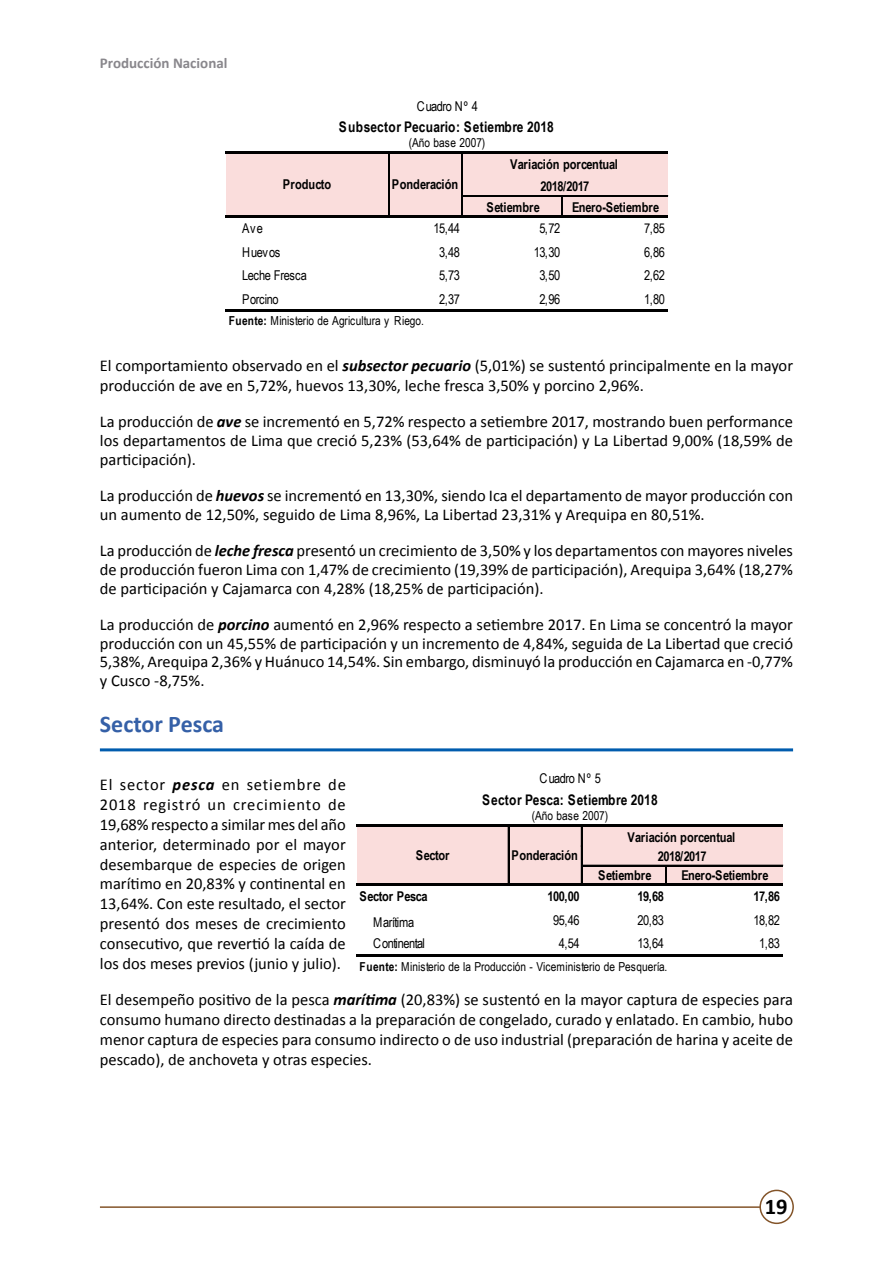
<style>
.page{position:relative;width:893px;height:1263px;background:#fff}
.page>*{position:absolute;margin:0;border:0;box-sizing:border-box;transform-origin:0 0}
.t1{font:700 24px "Calibri";color:#3560a7}
.t2{font:700 22.5px "Calibri";color:#000}
.t3{font:16.5px/19.8px "Calibri";color:#000;text-align:justify}
.t4{font:700 15px "Calibri";color:#89878c}
.t5{font:700 14.7px "Arial Narrow";letter-spacing:.005em;color:#000}
.t6{font:700 14.55px "Arial Narrow";letter-spacing:.005em;color:#000}
.t7{font:700 13.5px "Arial Narrow";color:#000}
.t8{font:13.5px "Arial Narrow";letter-spacing:-.04em;color:#000}
.t9{font:700 13.5px "Arial Narrow";letter-spacing:-.04em;color:#000}
.t10{font:13.5px "Arial Narrow";letter-spacing:-.02em;color:#000}
.t11{font:12.45px "Arial Narrow";color:#000}
.t12{font:12.3px "Arial Narrow";color:#000}
.s1{font-weight:700}
.s2{font-weight:700;font-style:italic}
</style>
<div class="page">
<hr style="left:100px;top:1206px;width:693px;height:2px;background:#835429">
<div style="left:760px;top:1190px;width:33px;height:33px;background:#fff;border-radius:50%"></div>
<div style="left:759px;top:1190px;width:35px;height:34px;border:2px solid #835429;border-radius:50%"></div>
<hr style="left:100px;top:748px;width:693px;height:3px;background:#005cae">
<div style="left:226px;top:153px;width:164px;height:64px;background:#fadddc"></div>
<div style="left:388px;top:153px;width:75px;height:64px;background:#fadddc"></div>
<div style="left:462px;top:153px;width:206px;height:64px;background:#fadddc"></div>
<svg style="left:461px;top:154px;width:2px;height:21px"></svg>
<hr style="left:388px;top:154px;width:2px;height:61px;background:#000">
<hr style="left:461px;top:175px;width:1px;height:40px;background:#000">
<hr style="left:462px;top:175px;width:1px;height:40px;background:#000">
<svg style="left:562px;top:197px;width:1px;height:18px"></svg>
<hr style="left:225px;top:152px;width:443px;height:2px;background:#000">
<hr style="left:463px;top:196px;width:205px;height:1px;background:#000">
<hr style="left:225px;top:215px;width:443px;height:2px;background:#000">
<hr style="left:225px;top:309px;width:443px;height:3px;background:#000">
<div style="left:357px;top:826px;width:152px;height:59px;background:#fadddc"></div>
<div style="left:508px;top:826px;width:74px;height:59px;background:#fadddc"></div>
<div style="left:581px;top:826px;width:202px;height:59px;background:#fadddc"></div>
<hr style="left:356px;top:825px;width:225px;height:2px;background:#000">
<svg style="left:581px;top:827px;width:1px;height:19px"></svg>
<hr style="left:356px;top:883px;width:225px;height:2px;background:#000">
<hr style="left:508px;top:827px;width:1px;height:56px;background:#000">
<hr style="left:581px;top:846px;width:1px;height:37px;background:#000">
<svg style="left:665px;top:866px;width:2px;height:17px"></svg>
<hr style="left:581px;top:825px;width:202px;height:2px;background:#000">
<hr style="left:582px;top:865px;width:201px;height:1px;background:#000">
<hr style="left:581px;top:883px;width:202px;height:2px;background:#000">
<hr style="left:356px;top:954px;width:427px;height:2px;background:#000">
<p class="t4" style="left:100px;top:54px;width:129px">Producción Nacional</p>
<p class="t8" style="left:417px;top:97px;width:63px">Cuadro Nº 4</p>
<p class="t5" style="left:339px;top:115px;width:216px">Subsector Pecuario: Setiembre 2018</p>
<p class="t11" style="left:409px;top:134px;width:78px">(Año base 2007)</p>
<p class="t7" style="left:283px;top:174px;width:50px">Producto</p>
<p class="t7" style="left:392px;top:174px;width:68px">Ponderación</p>
<p class="t7" style="left:510px;top:154px;width:109px">Variación porcentual</p>
<p class="t9" style="left:540px;top:176px;width:50px">2018/2017</p>
<p class="t7" style="left:486px;top:197px;width:55px">Setiembre</p>
<p class="t7" style="left:572px;top:197px;width:89px">Enero-Setiembre</p>
<p class="t8" style="left:242px;top:218px;width:22px">Ave</p>
<p class="t8" style="left:434px;top:218px;width:28px">15,44</p>
<p class="t8" style="left:539px;top:218px;width:22px">5,72</p>
<p class="t8" style="left:644px;top:218px;width:22px">7,85</p>
<p class="t8" style="left:242px;top:242px;width:40px">Huevos</p>
<p class="t8" style="left:439px;top:242px;width:22px">3,48</p>
<p class="t8" style="left:534px;top:242px;width:28px">13,30</p>
<p class="t8" style="left:644px;top:242px;width:22px">6,86</p>
<p class="t8" style="left:242px;top:266px;width:66px">Leche Fresca</p>
<p class="t8" style="left:439px;top:266px;width:22px">5,73</p>
<p class="t8" style="left:539px;top:266px;width:22px">3,50</p>
<p class="t8" style="left:644px;top:266px;width:22px">2,62</p>
<p class="t10" style="left:242px;top:289px;width:38px">Porcino</p>
<p class="t8" style="left:439px;top:289px;width:22px">2,37</p>
<p class="t8" style="left:539px;top:289px;width:22px">2,96</p>
<p class="t8" style="left:644px;top:289px;width:22px">1,80</p>
<p class="t11" style="left:229px;top:312px;width:197px"><span class="s1">Fuente:</span> Ministerio de Agricultura y Riego.</p>
<p class="t3" style="left:100px;top:356px;width:695px">El comportamiento observado en el <span class="s2">subsector pecuario</span> (5,01%) se sustentó principalmente en la mayor producción de ave en 5,72%, huevos 13,30%, leche fresca 3,50% y porcino 2,96%.</p>
<p class="t3" style="left:100px;top:412px;width:695px;line-height:19px">La producción de <span class="s2">ave</span> se incrementó en 5,72% respecto a setiembre 2017, mostrando buen performance los departamentos de Lima que creció 5,23% (53,64% de participación) y La Libertad 9,00% (18,59% de participación).</p>
<p class="t3" style="left:100px;top:486px;width:695px;line-height:19px">La producción de <span class="s2">huevos</span> se incrementó en 13,30%, siendo Ica el departamento de mayor producción con un aumento de 12,50%, seguido de Lima 8,96%, La Libertad 23,31% y Arequipa en 80,51%.</p>
<p class="t3" style="left:100px;top:541px;width:695px;line-height:18.9px">La producción de <span class="s2">leche fresca</span> presentó un crecimiento de 3,50% y los departamentos con mayores niveles de producción fueron Lima con 1,47% de crecimiento (19,39% de participación), Arequipa 3,64% (18,27% de participación y Cajamarca con 4,28% (18,25% de participación).</p>
<p class="t3" style="left:100px;top:615px;width:695px;line-height:18.9px">La producción de <span class="s2">porcino</span> aumentó en 2,96% respecto a setiembre 2017. En Lima se concentró la mayor producción con un 45,55% de participación y un incremento de 4,84%, seguida de La Libertad que creció 5,38%, Arequipa 2,36% y Huánuco 14,54%. Sin embargo, disminuyó la producción en Cajamarca en -0,77% y Cusco -8,75%.</p>
<h1 class="t1" style="left:100px;top:709px;width:126px">Sector Pesca</h1>
<p class="t8" style="left:540px;top:768px;width:63px">Cuadro Nº 5</p>
<p class="t3" style="left:100px;top:775px;width:247px">El sector <span class="s2">pesca</span> en setiembre de 2018 registró un crecimiento de 19,68% respecto a similar mes del año anterior, determinado por el mayor desembarque de especies de origen marítimo en 20,83% y continental en 13,64%. Con este resultado, el sector presentó dos meses de crecimiento consecutivo, que revertió la caída de los dos meses previos (junio y julio).</p>
<p class="t3" style="left:100px;top:990px;width:695px">El desempeño positivo de la pesca <span class="s2">marítima</span> (20,83%) se sustentó en la mayor captura de especies para consumo humano directo destinadas a la preparación de congelado, curado y enlatado. En cambio, hubo menor captura de especies para consumo indirecto o de uso industrial (preparación de harina y aceite de pescado), de anchoveta y otras especies.</p>
<p class="t6" style="left:482px;top:788px;width:177px">Sector Pesca: Setiembre 2018</p>
<p class="t12" style="left:532px;top:807px;width:78px">(Año base 2007)</p>
<p class="t7" style="left:627px;top:827px;width:109px">Variación porcentual</p>
<p class="t7" style="left:416px;top:844px;width:35px">Sector</p>
<p class="t7" style="left:511px;top:844px;width:68px">Ponderación</p>
<p class="t9" style="left:658px;top:846px;width:50px">2018/2017</p>
<p class="t7" style="left:598px;top:865px;width:55px">Setiembre</p>
<p class="t7" style="left:681px;top:865px;width:89px">Enero-Setiembre</p>
<p class="t9" style="left:360px;top:886px;width:70px">Sector Pesca</p>
<p class="t7" style="left:547px;top:886px;width:34px">100,00</p>
<p class="t7" style="left:638px;top:886px;width:28px">19,68</p>
<p class="t7" style="left:753px;top:886px;width:28px">17,86</p>
<p class="t8" style="left:373px;top:912px;width:43px">Marítima</p>
<p class="t8" style="left:553px;top:910px;width:28px">95,46</p>
<p class="t8" style="left:637px;top:910px;width:28px">20,83</p>
<p class="t8" style="left:753px;top:910px;width:28px">18,82</p>
<p class="t8" style="left:373px;top:933px;width:53px">Continental</p>
<p class="t8" style="left:559px;top:933px;width:22px">4,54</p>
<p class="t8" style="left:637px;top:933px;width:28px">13,64</p>
<p class="t8" style="left:759px;top:933px;width:22px">1,83</p>
<p class="t12" style="left:360px;top:957px;width:309px"><span class="s1">Fuente:</span> Ministerio de la Producción - Viceministerio de Pesquería.</p>
<h2 class="t2" style="left:765px;top:1192px;width:24px">19</h2>
</div>
